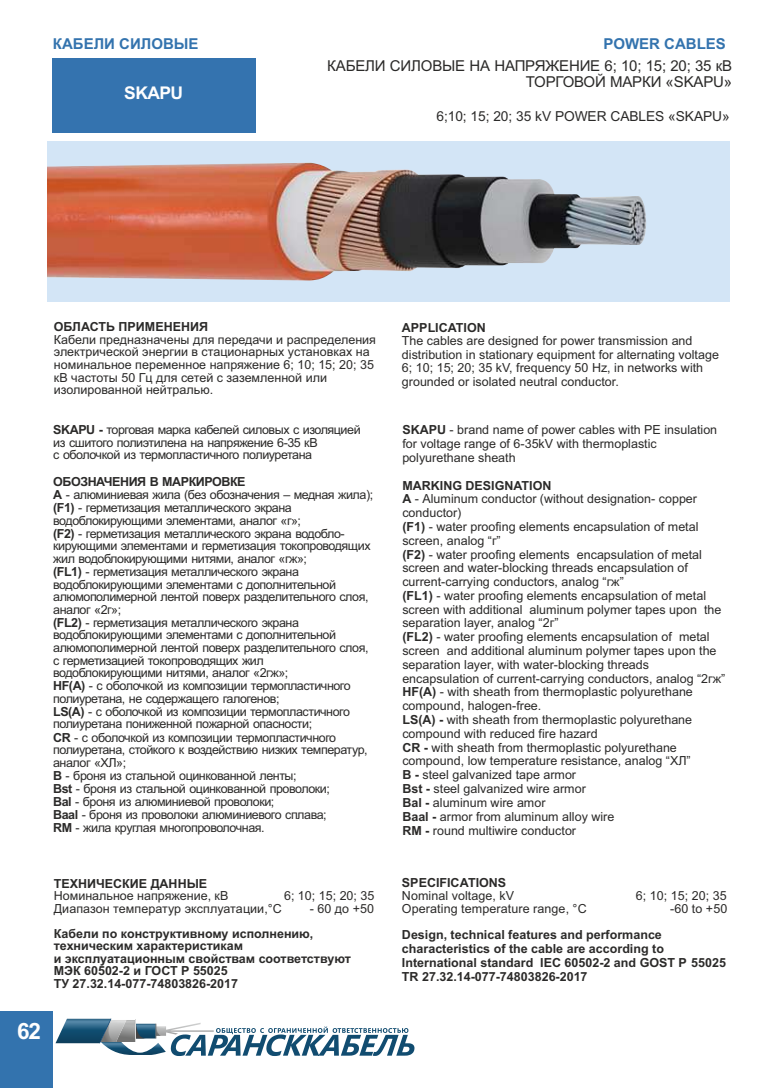
<style>
.page{position:relative;width:780px;height:1088px;background:#fff}
.page>*{position:absolute;margin:0;border:0;box-sizing:border-box;transform-origin:0 0}
.t1{font:700 22.5px "Arial";color:#fefefe}
.t2{font:700 17.5px "Arial";letter-spacing:-.035em;color:#fefefe}
.t3{font:15px/16.8px "Arial";letter-spacing:-.01em;color:#2b2a29;text-align:right}
.t4{font:700 15px "Arial";color:#3373ae}
.t5{font:13.75px "Arial";letter-spacing:-.005em;color:#2b2a29}
.t6{font:12.5px/13.9px "Arial";color:#2b2a29}
.t7{font:12.5px/12.9px "Arial";letter-spacing:-.035em;color:#2b2a29}
.t8{font:700 12.5px/12.6px "Arial";color:#2b2a29}
.s1{font-weight:700}
</style>
<div class="page">
<div style="left:47px;top:142px;width:682px;height:160px;background:#d3e5f6"></div>
<img style="left:47px;top:163px;width:599px;height:117px">
<div style="left:53px;top:58px;width:203px;height:75px;background:#3473af"></div>
<svg style="left:55px;top:1019px;width:359px;height:37px"></svg>
<div style="left:0;top:1011px;width:53px;height:77px;background:#3373ae"></div>
<p class="t4" style="left:53px;top:38px;width:147px">КАБЕЛИ СИЛОВЫЕ</p>
<p class="t4" style="left:603px;top:38px;width:124px">POWER CABLES</p>
<h2 class="t2" style="left:124px;top:86px;width:60px">SKAPU</h2>
<p class="t3" style="left:327px;top:58px;width:406px">КАБЕЛИ СИЛОВЫЕ НА НАПРЯЖЕНИЕ 6; 10; 15; 20; 35 кВ<br>ТОРГОВОЙ МАРКИ «SKAPU»</p>
<p class="t5" style="left:436px;top:111px;width:295px">6;10; 15; 20; 35 kV POWER CABLES «SKAPU»</p>
<p class="t8" style="left:54px;top:322px;width:156px">ОБЛАСТЬ ПРИМЕНЕНИЯ</p>
<p class="t6" style="left:54px;top:334px;width:323px;line-height:12.6px">Кабели предназначены для передачи и распределения электрической энергии в стационарных установках на номинальное переменное напряжение 6; 10; 15; 20; 35 кВ частоты 50 Гц для сетей с заземленной или изолированной нейтралью.</p>
<p class="t7" style="left:53px;top:425px;width:309px"><span class="s1">SKAPU -</span> торговая марка кабелей силовых с изоляцией из сшитого полиэтилена на напряжение 6-35 кВ<br>с оболочкой из термопластичного полиуретана</p>
<p class="t7" style="left:53px;top:476px;width:321px"><span class="s1">ОБОЗНАЧЕНИЯ В МАРКИРОВКЕ<br>А</span> - алюминиевая жила (без обозначения – медная жила); <span class="s1">(F1)</span> - герметизация металлического экрана водоблокирующими элементами, аналог «г»;<br><span class="s1">(F2)</span> - герметизация металлического экрана водобло&shy;кирующими элементами и герметизация токопроводящих жил водоблокирующими нитями, аналог «гж»;<br><span class="s1">(FL1)</span> - герметизация металлического экрана водоблокирующими элементами с дополнительной алюмополимерной лентой поверх разделительного слоя, аналог «2г»;<br><span class="s1">(FL2)</span> - герметизация металлического экрана водоблокирующими элементами с дополнительной алюмополимерной лентой поверх разделительного слоя, с герметизацией токопроводящих жил водоблокирующими нитями, аналог «2гж»;<br><span class="s1">HF(A)</span> - с оболочкой из композиции термопластичного полиуретана, не содержащего галогенов;<br><span class="s1">LS(A)</span> - с оболочкой из композиции термопластичного полиуретана пониженной пожарной опасности;<br><span class="s1">CR</span> - с оболочкой из композиции термопластичного полиуретана, стойкого к воздействию низких температур, аналог «ХЛ»;<br><span class="s1">B</span> - броня из стальной оцинкованной ленты;<br><span class="s1">Bst</span> - броня из стальной оцинкованной проволоки;<br><span class="s1">Bal</span> - броня из алюминиевой проволоки;<br><span class="s1">Baal</span> - броня из проволоки алюминиевого сплава;<br><span class="s1">RM</span> - жила круглая многопроволочная.</p>
<h1 class="t1" style="left:17px;top:1022px;width:25px">62</h1>
<p class="t8" style="left:54px;top:878px;width:155px">ТЕХНИЧЕСКИЕ ДАННЫЕ</p>
<p class="t6" style="left:54px;top:890px;width:176px">Номинальное напряжение, кВ</p>
<p class="t6" style="left:284px;top:890px;width:92px">6; 10; 15; 20; 35</p>
<p class="t6" style="left:54px;top:902px;width:230px">Диапазон температур эксплуатации,°С</p>
<p class="t6" style="left:310px;top:902px;width:66px">- 60 до +50</p>
<p class="t8" style="left:54px;top:928px;width:298px">Кабели по конструктивному исполнению, техническим характеристикам<br>и эксплуатационным свойствам соответствуют МЭК 60502-2 и ГОСТ Р 55025<br>ТУ 27.32.14-077-74803826-2017</p>
<p class="t8" style="left:402px;top:322px;width:85px">APPLICATION</p>
<p class="t6" style="left:402px;top:335px;width:318px;line-height:13.5px">The cables are designed for power transmission and distribution in stationary equipment for alternating voltage 6; 10; 15; 20; 35 kV, frequency 50 Hz, in networks with grounded or isolated neutral conductor.</p>
<p class="t6" style="left:402px;top:424px;width:316px"><span class="s1">SKAPU</span> - brand name of power cables with PE insulation for voltage range of 6-35kV with thermoplastic polyurethane sheath</p>
<p class="t6" style="left:402px;top:479px;width:324px"><span class="s1">MARKING DESIGNATION<br>A</span> - Aluminum conductor (without designation- copper conductor)<br><span class="s1">(F1)</span> - water proofing elements encapsulation of metal screen, analog “г”<br><span class="s1">(F2)</span> - water proofing elements encapsulation of metal screen and water-blocking threads encapsulation of current-carrying conductors, analog “гж”<br><span class="s1">(FL1)</span> - water proofing elements encapsulation of metal screen with additional aluminum polymer tapes upon the separation layer, analog “2г”<br><span class="s1">(FL2)</span> - water proofing elements encapsulation of metal screen and additional aluminum polymer tapes upon the separation layer, with water-blocking threads encapsulation of current-carrying conductors, analog “2гж” <span class="s1">HF(A)</span> - with sheath from thermoplastic polyurethane compound, halogen-free.<br><span class="s1">LS(A) -</span> with sheath from thermoplastic polyurethane compound with reduced fire hazard<br><span class="s1">CR -</span> with sheath from thermoplastic polyurethane compound, low temperature resistance, analog “ХЛ”<br><span class="s1">В -</span> steel galvanized tape armor<br><span class="s1">Bst -</span> steel galvanized wire armor<br><span class="s1">Bal -</span> aluminum wire amor<br><span class="s1">Baal -</span> armor from aluminum alloy wire<br><span class="s1">RM -</span> round multiwire conductor</p>
<p class="t8" style="left:402px;top:878px;width:106px">SPECIFICATIONS</p>
<p class="t6" style="left:402px;top:890px;width:114px">Nominal voltage, kV</p>
<p class="t6" style="left:635px;top:890px;width:92px">6; 10; 15; 20; 35</p>
<p class="t6" style="left:402px;top:902px;width:186px">Operating temperature range, °С</p>
<p class="t6" style="left:670px;top:902px;width:59px">-60 to +50</p>
<p class="t8" style="left:402px;top:929px;width:325px;line-height:14px">Design, technical features and performance characteristics of the cable are according to International standard IEC 60502-2 and GOST P 55025<br>TR 27.32.14-077-74803826-2017</p>
</div>
